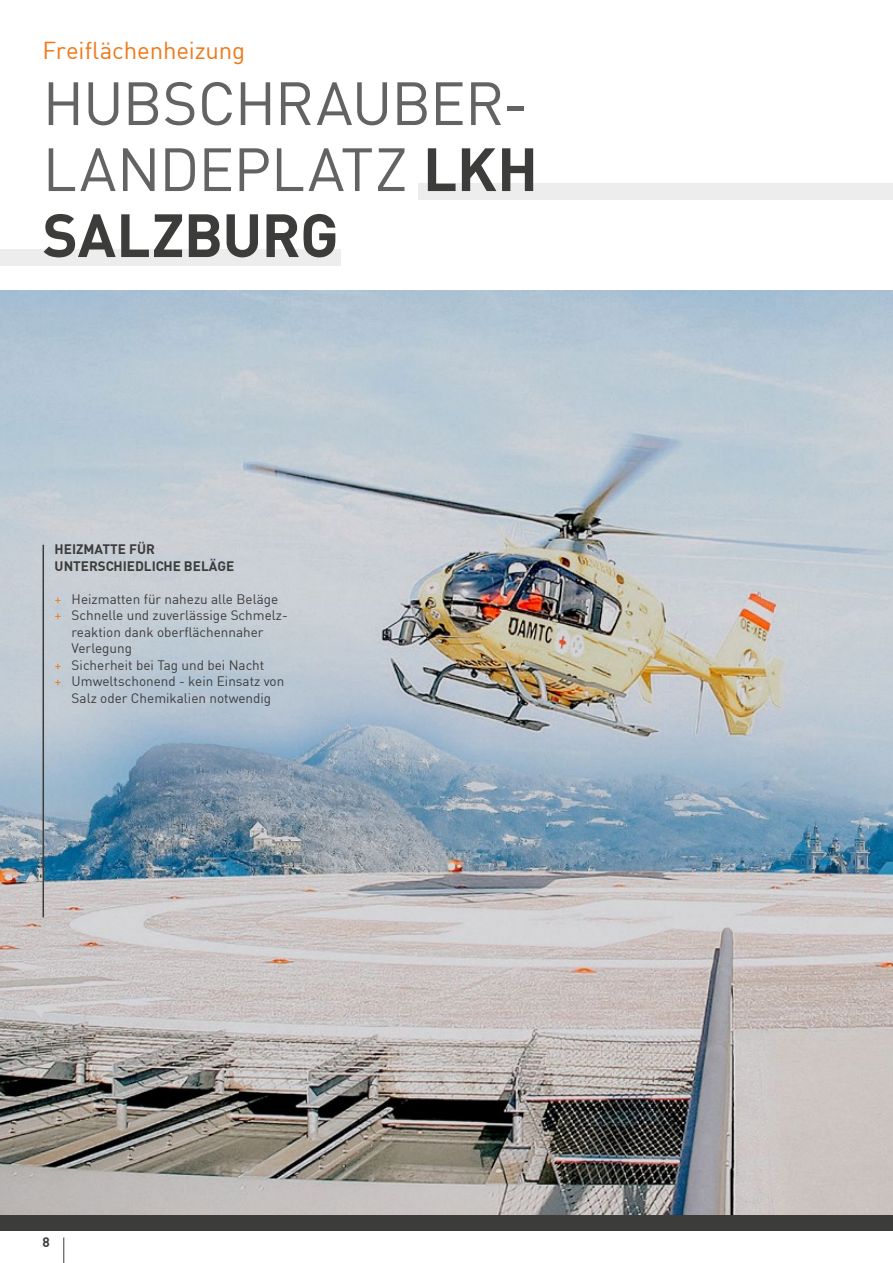
<style>
.page{position:relative;width:893px;height:1263px;background:#fff}
.page>*{position:absolute;margin:0;border:0;box-sizing:border-box;transform-origin:0 0}
.t1{font:60px/66px "DIN";letter-spacing:-.015em;color:#646363}
.t2{font:24px "DIN";letter-spacing:-.005em;color:#ef7918}
.t3{font:13.5px "DIN";color:#3c3c3b}
.t4{font:700 13.5px/16.5px "DIN";color:#3c3c3b}
.s1{font-weight:700;color:#3c3c3b}
.s2{color:#ef7918}
</style>
<div class="page">
<svg style="left:63px;top:1237px;width:1px;height:26px"></svg>
<div style="left:0;top:571px;width:893px;height:660px;background:#3c3c3b"></div>
<img style="left:0;top:290px;width:893px;height:924px">
<hr style="left:43px;top:545px;width:1px;height:372px;background:#3c3c3b">
<div style="left:418px;top:183px;width:475px;height:16px;background:#ededed"></div>
<div style="left:0;top:249px;width:340px;height:16px;background:#ededed"></div>
<h2 class="t2" style="left:43px;top:35px;width:204px">Freiflächenheizung</h2>
<h1 class="t1" style="left:43px;top:69px;width:497px">HUBSCHRAUBER-<br>LANDEPLATZ <span class="s1">LKH<br>SALZBURG</span></h1>
<p class="t4" style="left:55px;top:540px;width:181px">HEIZMATTE FÜR<br>UNTERSCHIEDLICHE BELÄGE</p>
<p class="t3" style="left:55px;top:590px;width:225px"><span class="s2">+</span> Heizmatten für nahezu alle Beläge</p>
<p class="t3" style="left:55px;top:607px;width:235px"><span class="s2">+</span> Schnelle und zuverlässige Schmelz-</p>
<p class="t3" style="left:72px;top:623px;width:193px">reaktion dank oberflächennaher</p>
<p class="t3" style="left:72px;top:640px;width:62px">Verlegung</p>
<p class="t3" style="left:55px;top:656px;width:211px"><span class="s2">+</span> Sicherheit bei Tag und bei Nacht</p>
<p class="t3" style="left:55px;top:673px;width:231px"><span class="s2">+</span> Umweltschonend - kein Einsatz von</p>
<p class="t3" style="left:72px;top:689px;width:201px">Salz oder Chemikalien notwendig</p>
<p class="t4" style="left:43px;top:1233px;width:9px">8</p>
</div>
